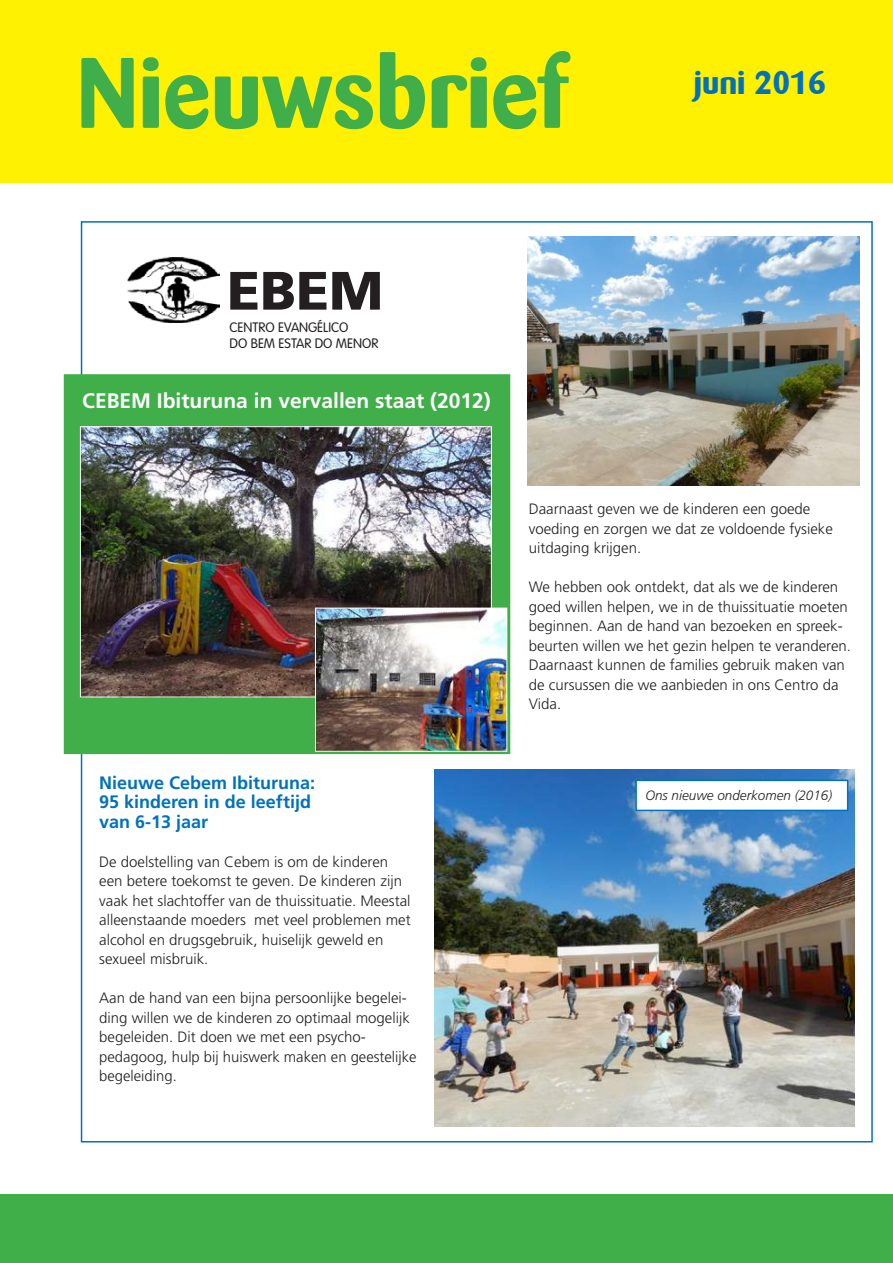
<style>
.page{position:relative;width:893px;height:1263px;background:#fff}
.page>*{position:absolute;margin:0;border:0;box-sizing:border-box;transform-origin:0 0}
.t1{font:700 99px "Barmeno";color:#40ae49}
.t2{font:900 54px "Frutiger";color:#231f20}
.t3{font:700 33px "Barmeno";color:#0072bc}
.t4{font:700 21px "Frutiger";color:#fff}
.t5{font:700 18px/19.5px "Frutiger";color:#0072bc}
.t6{font:300 15px/19.5px "Frutiger";color:#231f20}
.t7{font:300 13.5px/16.2px "VAG Rounded";color:#231f20}
.t8{font:italic 300 13.5px "Frutiger";color:#231f20}
</style>
<div class="page">
<div style="left:0;top:0;width:893px;height:183px;background:#fff101"></div>
<div style="left:0;top:1195px;width:893px;height:68px;background:#40ae49"></div>
<div style="left:65px;top:375px;width:444px;height:378px;background:#40ae49"></div>
<div style="left:64px;top:374px;width:446px;height:380px;border:2px solid #40ae49"></div>
<img style="left:82px;top:428px;width:408px;height:267px">
<img style="left:317px;top:610px;width:188px;height:139px">
<div style="left:315px;top:608px;width:192px;height:143px;border:1px solid #fff"></div>
<img style="left:528px;top:236px;width:331px;height:249px">
<img style="left:434px;top:769px;width:421px;height:358px">
<img style="left:128px;top:257px;width:92px;height:65px">
<div style="left:636px;top:780px;width:212px;height:30px;background:#fff"></div>
<div style="left:635px;top:779px;width:213px;height:32px;border:2px solid #0072bc"></div>
<h1 class="t1" style="left:77px;top:33px;width:492px">Nieuwsbrief</h1>
<h2 class="t2" style="left:227px;top:258px;width:158px">EBEM</h2>
<p class="t7" style="left:230px;top:319px;width:150px">CENTRO EVANGÉLICO<br>DO BEM ESTAR DO MENOR</p>
<h3 class="t4" style="left:82px;top:389px;width:410px">CEBEM Ibituruna in vervallen staat (2012)</h3>
<h3 class="t3" style="left:694px;top:62px;width:134px">juni 2016</h3>
<p class="t5" style="left:99px;top:773px;width:218px">Nieuwe Cebem Ibituruna:<br>95 kinderen in de leeftijd van 6-13 jaar</p>
<p class="t6" style="left:99px;top:852px;width:313px">De doelstelling van Cebem is om de kinderen een betere toekomst te geven. De kinderen zijn vaak het slachtoffer van de thuissituatie. Meestal alleenstaande moeders met veel problemen met alcohol en drugsgebruik, huiselijk geweld en sexueel misbruik.</p>
<p class="t6" style="left:99px;top:989px;width:319px">Aan de hand van een bijna persoonlijke begelei&shy;ding willen we de kinderen zo optimaal mogelijk begeleiden. Dit doen we met een psycho&shy;pedagoog, hulp bij huiswerk maken en geestelijke begeleiding.</p>
<p class="t6" style="left:529px;top:500px;width:306px">Daarnaast geven we de kinderen een goede voeding en zorgen we dat ze voldoende fysieke uitdaging krijgen.</p>
<p class="t6" style="left:529px;top:578px;width:324px">We hebben ook ontdekt, dat als we de kinderen goed willen helpen, we in de thuissituatie moeten beginnen. Aan de hand van bezoeken en spreek&shy;beurten willen we het gezin helpen te veranderen.<br>Daarnaast kunnen de families gebruik maken van de cursussen die we aanbieden in ons Centro da Vida.</p>
<p class="t8" style="left:645px;top:787px;width:188px">Ons nieuwe onderkomen (2016)</p>
</div>
